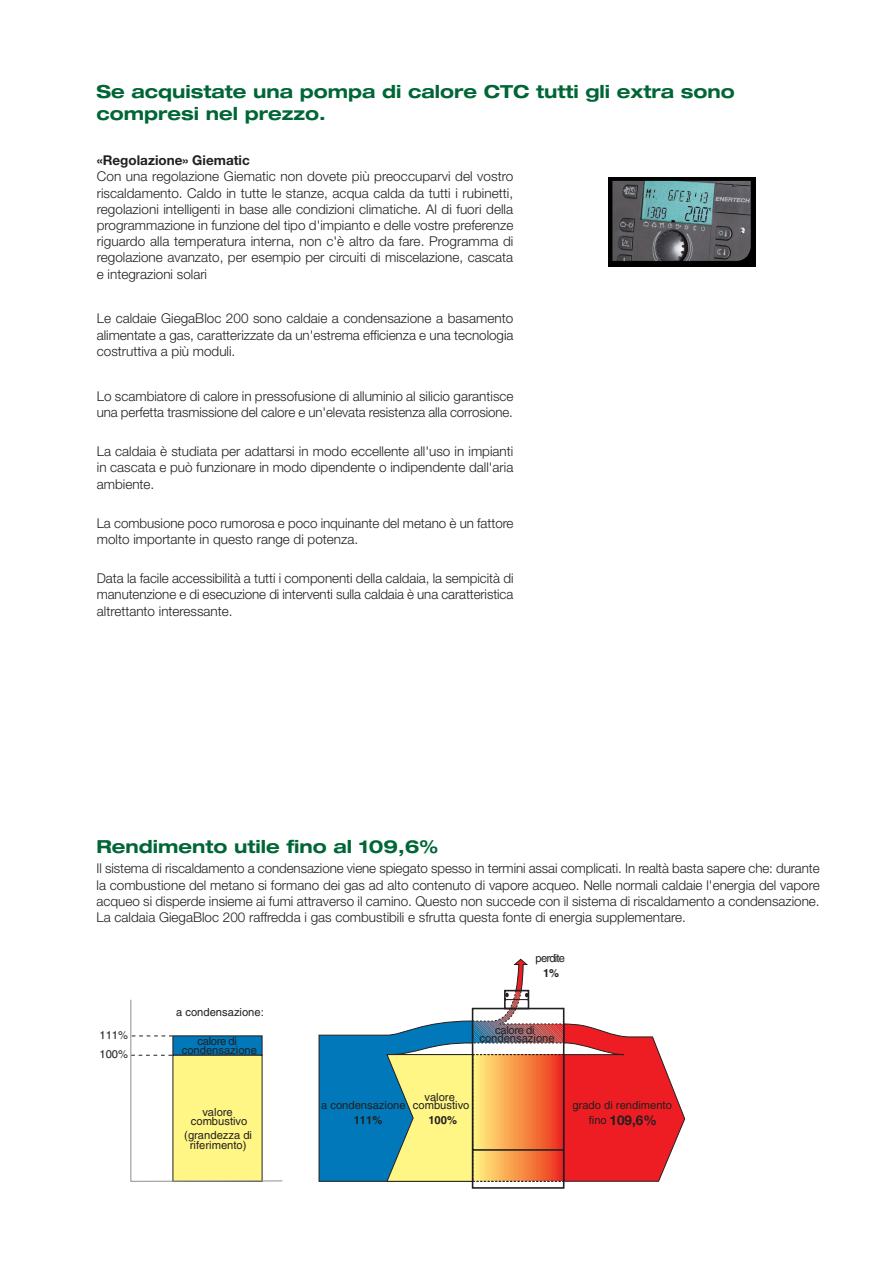
<style>
.page{position:relative;width:893px;height:1263px;background:#fff}
.page>*{position:absolute;margin:0;border:0;box-sizing:border-box;transform-origin:0 0}
.Rubrik_sid_2_produkt{font:700 expanded 18px/22.5px "Helvetica Neue LT Std";color:#006636}
.Brödtext{font:700 expanded 18px "Helvetica Neue LT Std";color:#006636}
.Brödtext-2{font:300 13.5px/16.2px "Helvetica Neue LT Std";color:#231f20;text-align:justify}
.Brödtext-3{font:700 13.5px "Helvetica Neue LT Std";color:#231f20}
.Einf__Abs{font:700 13.5px "Helvetica Neue LT Std";color:#231f20}
.t1{font:11.25px/8.2px "Helvetica";color:#231f20;text-align:center}
.t2{font:11.25px/14.9px "Helvetica";letter-spacing:-.07em;color:#231f20;text-align:center}
.t3{font:700 11.25px "Helvetica";color:#231f20}
.s1{font-weight:700}
</style>
<div class="page">
<svg style="left:130px;top:999px;width:153px;height:183px"></svg>
<svg style="left:318px;top:959px;width:367px;height:230px"></svg>
<div style="left:610px;top:1115px;width:59px;height:14px;background:#ee1c25"></div>
<img style="left:609px;top:178px;width:147px;height:89px">
<p class="Rubrik_sid_2_produkt" style="left:97px;top:80px;width:640px">Se acquistate una pompa di calore CTC tutti gli extra sono compresi nel prezzo.</p>
<p class="Brödtext-3" style="left:97px;top:152px;width:154px">«Regolazione» Giematic</p>
<p class="Brödtext-2" style="left:97px;top:168px;width:418px">Con una regolazione Giematic non dovete più preoccuparvi del vostro riscaldamento. Caldo in tutte le stanze, acqua calda da tutti i rubinetti, regolazioni intelligenti in base alle condizioni climatiche. Al di fuori della programmazione in funzione del tipo d'impianto e delle vostre preferenze riguardo alla temperatura interna, non c'è altro da fare. Programma di regolazione avanzato, per esempio per circuiti di miscelazione, cascata e integrazioni solari</p>
<p class="Brödtext-2" style="left:97px;top:310px;width:418px">Le caldaie GiegaBloc 200 sono caldaie a condensazione a basamento alimentate a gas, caratterizzate da un'estrema efficienza e una tecnologia costruttiva a più moduli.</p>
<p class="Brödtext-2" style="left:97px;top:387px;width:418px">Lo scambiatore di calore in pressofusione di alluminio al silicio garantisce una perfetta trasmissione del calore e un'elevata resistenza alla corrosione.</p>
<p class="Brödtext-2" style="left:97px;top:443px;width:418px">La caldaia è studiata per adattarsi in modo eccellente all'uso in impianti in cascata e può funzionare in modo dipendente o indipendente dall'aria ambiente.</p>
<p class="Brödtext-2" style="left:97px;top:514px;width:418px">La combusione poco rumorosa e poco inquinante del metano è un fattore molto importante in questo range di potenza.</p>
<p class="Brödtext-2" style="left:97px;top:570px;width:418px">Data la facile accessibilità a tutti i componenti della caldaia, la sempicità di manutenzione e di esecuzione di interventi sulla caldaia è una caratteristica altrettanto interessante.</p>
<p class="Brödtext" style="left:97px;top:835px;width:343px">Rendimento utile fino al 109,6%</p>
<p class="Brödtext-2" style="left:97px;top:860px;width:725px">Il sistema di riscaldamento a condensazione viene spiegato spesso in termini assai complicati. In realtà basta sapere che: durante la combustione del metano si formano dei gas ad alto contenuto di vapore acqueo. Nelle normali caldaie l'energia del vapore acqueo si disperde insieme ai fumi attraverso il camino. Questo non succede con il sistema di riscaldamento a condensazione.<br>La caldaia GiegaBloc 200 raffredda i gas combustibili e sfrutta questa fonte di energia supplementare.</p>
<p class="t1" style="left:99px;top:1031px;width:30px">111%</p>
<p class="t1" style="left:99px;top:1050px;width:30px">100%</p>
<p class="t1" style="left:176px;top:1007px;width:89px">a condensazione:</p>
<p class="t1" style="left:182px;top:1037px;width:77px">calore di condensazione</p>
<p class="t1" style="left:191px;top:1108px;width:58px">valore combustivo</p>
<p class="t1" style="left:184px;top:1130px;width:69px;line-height:9.9px">(grandezza di riferimento)</p>
<p class="t2" style="left:536px;top:951px;width:31px">perdite<br><span class="s1">1%</span></p>
<p class="t1" style="left:479px;top:1025px;width:77px">calore di condensazione</p>
<p class="t1" style="left:413px;top:1093px;width:58px">valore combustivo</p>
<p class="t3" style="left:428px;top:1113px;width:30px">100%</p>
<p class="t1" style="left:354px;top:1098px;width:53px;line-height:14.9px;text-align:left;text-indent:-33px">a condensazione<br><span class="s1">111%</span></p>
<p class="t1" style="left:572px;top:1098px;width:101px;line-height:14.9px">grado di rendimento fino a <span class="s1">110%</span></p>
<p class="Einf__Abs" style="left:610px;top:1112px;width:49px">109,6%</p>
</div>
